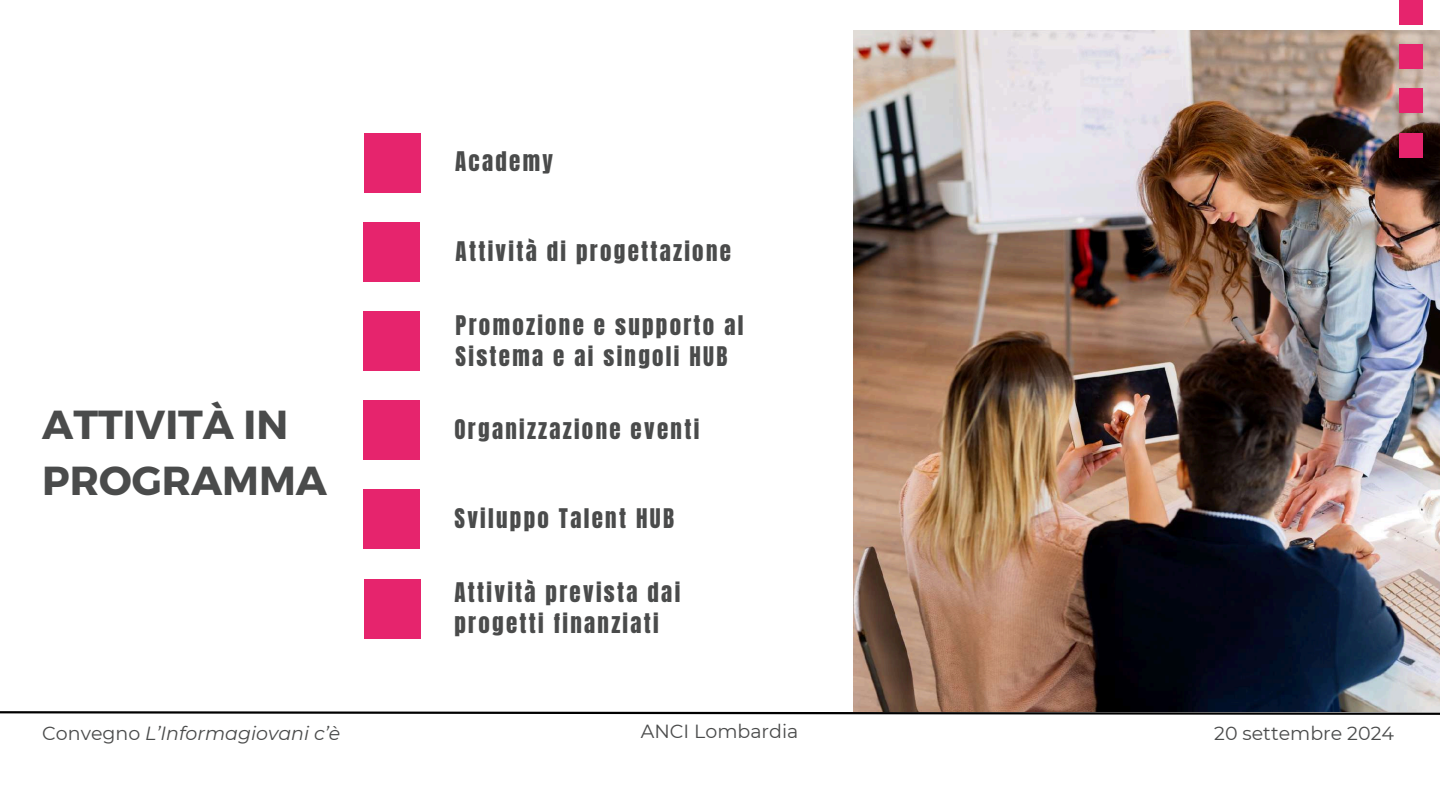
<style>
.page{position:relative;width:1440px;height:810px;background:#fff}
.page>*{position:absolute;margin:0;border:0;box-sizing:border-box;transform-origin:0 0}
.t1{font:700 40.5px/56.2px "Montserrat";color:#4a4b4b}
.t2{font:23px/31.5px "Anton";letter-spacing:.1em;color:#4a4b4b}
.t3{font:19px "Montserrat";color:#4a4b4b}
.t4{font:italic 19px "Montserrat";color:#4a4b4b}
.s1{font-style:normal}
</style>
<div class="page">
<div style="left:363px;top:222px;width:57px;height:60px;background:#e6246d"></div>
<div style="left:363px;top:311px;width:57px;height:60px;background:#e6246d"></div>
<div style="left:363px;top:400px;width:57px;height:60px;background:#e6246d"></div>
<div style="left:364px;top:133px;width:57px;height:60px;background:#e6246d"></div>
<img style="left:854px;top:30px;width:586px;height:680px">
<svg style="left:0;top:710px;width:1440px;height:5px"></svg>
<div style="left:1399px;top:0;width:24px;height:25px;background:#e6246d"></div>
<div style="left:1399px;top:44px;width:24px;height:25px;background:#e6246d"></div>
<div style="left:1399px;top:88px;width:24px;height:25px;background:#e6246d"></div>
<div style="left:1399px;top:133px;width:24px;height:25px;background:#e6246d"></div>
<div style="left:363px;top:490px;width:57px;height:59px;background:#e6246d"></div>
<div style="left:364px;top:579px;width:57px;height:59px;background:#e6246d"></div>
<h1 class="t1" style="left:42px;top:394px;width:286px">ATTIVITÀ IN<br>PROGRAMMA</h1>
<p class="t4" style="left:42px;top:722px;width:300px"><span class="s1">Convegno</span> L’Informagiovani c’è</p>
<p class="t2" style="left:455px;top:146px;width:100px">Academy</p>
<p class="t2" style="left:456px;top:236px;width:277px">Attività di progettazione</p>
<p class="t2" style="left:456px;top:309px;width:289px">Promozione e supporto al<br>Sistema e ai singoli HUB</p>
<p class="t2" style="left:454px;top:414px;width:246px">Organizzazione eventi</p>
<p class="t2" style="left:454px;top:503px;width:221px">Sviluppo Talent HUB</p>
<p class="t2" style="left:454px;top:577px;width:227px">Attività prevista dai progetti finanziati</p>
<p class="t3" style="left:641px;top:720px;width:159px">ANCI Lombardia</p>
<p class="t3" style="left:1214px;top:722px;width:181px">20 settembre 2024</p>
</div>
